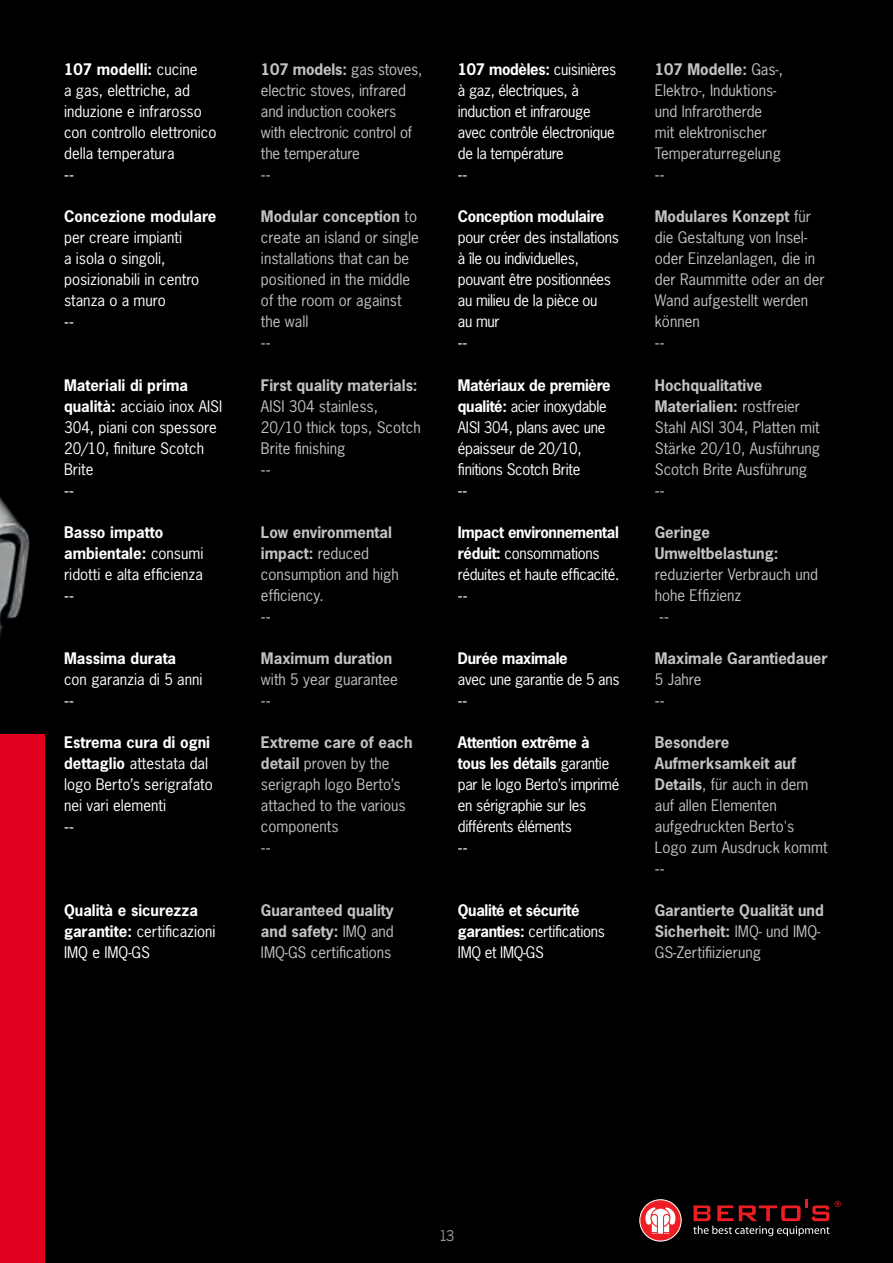
<style>
.page{position:relative;width:893px;height:1263px;background:#000001}
.page>*{position:absolute;margin:0;border:0;box-sizing:border-box;transform-origin:0 0}
.t1{font:15px/21px "News Gothic Std";color:#c1c2c4}
.t2{font:15px/21px "News Gothic Std";letter-spacing:-.02em;color:#fff}
.t3{font:15px/21px "News Gothic Std";color:#fff}
.t4{font:700 15px/21px "News Gothic Std";color:#c1c2c4}
.t5{font:700 15px/21px "News Gothic Std";letter-spacing:-.02em;color:#fff}
.t6{font:700 15px/21px "News Gothic Std";color:#fff}
.t7{font:15px "News Gothic BT";color:#fff}
.t8{font:15px "News Gothic BT";color:#c1c2c4}
.t9{font:15px "News Gothic BT";color:#939598}
.s1{font-weight:700}
.s2{font-weight:400}
</style>
<div class="page">
<div style="left:0;top:735px;width:44px;height:528px;background:#e10020"></div>
<div style="left:640px;top:1200px;width:41px;height:41px;background:#ee1d23;border-radius:50%"></div>
<div style="left:639px;top:1199px;width:43px;height:42px;border:1px solid #fff;border-radius:50%"></div>
<svg style="left:645px;top:1207px;width:30px;height:27px"></svg>
<svg style="left:693px;top:1200px;width:148px;height:36px;background:#3a1315"></svg>
<p class="t3" style="left:64px;top:59px;width:154px"><span class="s1">107 modelli:</span> cucine<br>a gas, elettriche, ad induzione e infrarosso con controllo elettronico della temperatura</p>
<p class="t7" style="left:64px;top:166px;width:11px">--</p>
<p class="t6" style="left:64px;top:206px;width:154px">Concezione modulare</p>
<p class="t3" style="left:64px;top:227px;width:137px">per creare impianti<br>a isola o singoli, posizionabili in centro stanza o a muro</p>
<p class="t7" style="left:64px;top:313px;width:11px">--</p>
<p class="t3" style="left:64px;top:374px;width:160px"><span class="s1">Materiali di prima qualità:</span> acciaio inox AISI<br>304, piani con spessore<br>20/10, finiture Scotch<br>Brite</p>
<p class="t7" style="left:64px;top:481px;width:11px">--</p>
<p class="t3" style="left:64px;top:521px;width:141px"><span class="s1">Basso impatto ambientale:</span> consumi ridotti e alta efficienza</p>
<p class="t7" style="left:64px;top:586px;width:11px">--</p>
<p class="t6" style="left:64px;top:647px;width:114px">Massima durata</p>
<p class="t3" style="left:64px;top:668px;width:140px">con garanzia di 5 anni</p>
<p class="t7" style="left:64px;top:691px;width:11px">--</p>
<p class="t3" style="left:64px;top:731px;width:150px"><span class="s1">Estrema cura di ogni dettaglio</span> attestata dal logo Berto’s serigrafato nei vari elementi</p>
<p class="t7" style="left:64px;top:817px;width:11px">--</p>
<p class="t6" style="left:64px;top:899px;width:153px">Qualità e sicurezza garantite: <span class="s2">certificazioni<br>IMQ e IMQ-GS</span></p>
<p class="t1" style="left:261px;top:59px;width:163px"><span class="s1">107 models:</span> gas stoves, electric stoves, infrared and induction cookers with electronic control of the temperature</p>
<p class="t8" style="left:261px;top:166px;width:11px">--</p>
<p class="t1" style="left:261px;top:206px;width:159px"><span class="s1">Modular conception</span> to create an island or single installations that can be positioned in the middle of the room or against the wall</p>
<p class="t8" style="left:261px;top:334px;width:11px">--</p>
<p class="t4" style="left:261px;top:374px;width:158px">First quality materials:</p>
<p class="t1" style="left:261px;top:395px;width:161px">AISI 304 stainless,<br>20/10 thick tops, Scotch<br>Brite finishing</p>
<p class="t8" style="left:261px;top:460px;width:11px">--</p>
<p class="t1" style="left:261px;top:521px;width:139px"><span class="s1">Low environmental impact:</span> reduced consumption and high efficiency.</p>
<p class="t8" style="left:261px;top:607px;width:11px">--</p>
<p class="t4" style="left:261px;top:647px;width:133px">Maximum duration</p>
<p class="t1" style="left:261px;top:668px;width:138px">with 5 year guarantee</p>
<p class="t8" style="left:261px;top:691px;width:11px">--</p>
<p class="t1" style="left:261px;top:731px;width:153px"><span class="s1">Extreme care of each detail</span> proven by the serigraph logo Berto’s attached to the various components</p>
<p class="t8" style="left:261px;top:838px;width:11px">--</p>
<p class="t4" style="left:261px;top:899px;width:134px;text-align:justify">Guaranteed quality and safety: <span class="s2">IMQ and IMQ-GS certifications</span></p>
<p class="t2" style="left:458px;top:59px;width:160px"><span class="s1">107 modèles:</span> cuisinières à gaz, électriques, à induction et infrarouge avec contrôle électronique de la température</p>
<p class="t7" style="left:458px;top:166px;width:11px">--</p>
<p class="t5" style="left:458px;top:206px;width:148px">Conception modulaire</p>
<p class="t2" style="left:458px;top:227px;width:162px">pour créer des installations à île ou individuelles, pouvant être positionnées au milieu de la pièce ou<br>au mur</p>
<p class="t7" style="left:458px;top:334px;width:11px">--</p>
<p class="t2" style="left:458px;top:374px;width:154px"><span class="s1">Matériaux de première qualité:</span> acier inoxydable<br>AISI 304, plans avec une épaisseur de 20/10, finitions Scotch Brite</p>
<p class="t7" style="left:458px;top:481px;width:11px">--</p>
<p class="t2" style="left:458px;top:521px;width:163px"><span class="s1">Impact environnemental réduit:</span> consommations réduites et haute efficacité.</p>
<p class="t7" style="left:458px;top:586px;width:11px">--</p>
<p class="t5" style="left:458px;top:647px;width:111px">Durée maximale</p>
<p class="t2" style="left:458px;top:668px;width:163px">avec une garantie de 5 ans</p>
<p class="t7" style="left:458px;top:691px;width:11px">--</p>
<p class="t2" style="left:458px;top:731px;width:163px"><span class="s1">Attention extrême à tous les détails</span> garantie par le logo Berto’s imprimé en sérigraphie sur les différents éléments</p>
<p class="t7" style="left:458px;top:838px;width:11px">--</p>
<p class="t5" style="left:458px;top:899px;width:148px">Qualité et sécurité garanties: <span class="s2">certifications<br>IMQ et IMQ-GS</span></p>
<p class="t1" style="left:655px;top:59px;width:130px"><span class="s1">107 Modelle:</span> Gas-,<br>Elektro-, Induktions&shy;und Infrarotherde mit elektronischer<br>Temperaturregelung</p>
<p class="t8" style="left:655px;top:166px;width:11px">--</p>
<p class="t1" style="left:655px;top:206px;width:171px"><span class="s1">Modulares Konzept</span> für die Gestaltung von Insel&shy;oder Einzelanlagen, die in der Raummitte oder an der<br>Wand aufgestellt werden können</p>
<p class="t8" style="left:655px;top:334px;width:11px">--</p>
<p class="t1" style="left:655px;top:374px;width:167px"><span class="s1">Hochqualitative<br>Materialien:</span> rostfreier<br>Stahl AISI 304, Platten mit<br>Stärke 20/10, Ausführung<br>Scotch Brite Ausführung</p>
<p class="t8" style="left:655px;top:481px;width:11px">--</p>
<p class="t4" style="left:655px;top:521px;width:125px">Geringe<br>Umweltbelastung:</p>
<p class="t1" style="left:655px;top:563px;width:165px">reduzierter Verbrauch und hohe Effizienz</p>
<p class="t8" style="left:659px;top:607px;width:11px">--</p>
<p class="t4" style="left:655px;top:647px;width:174px">Maximale Garantiedauer</p>
<p class="t1" style="left:655px;top:668px;width:48px">5 Jahre</p>
<p class="t8" style="left:655px;top:691px;width:11px">--</p>
<p class="t1" style="left:655px;top:731px;width:174px"><span class="s1">Besondere<br>Aufmerksamkeit auf<br>Details</span>, für auch in dem auf allen Elementen aufgedruckten Berto's<br>Logo zum Ausdruck kommt</p>
<p class="t8" style="left:655px;top:859px;width:11px">--</p>
<p class="t4" style="left:655px;top:899px;width:170px">Garantierte Qualität und<br>Sicherheit: <span class="s2">IMQ- und IMQ-<br>GS-Zertifiizierung</span></p>
<p class="t9" style="left:438px;top:1226px;width:18px">13</p>
</div>
